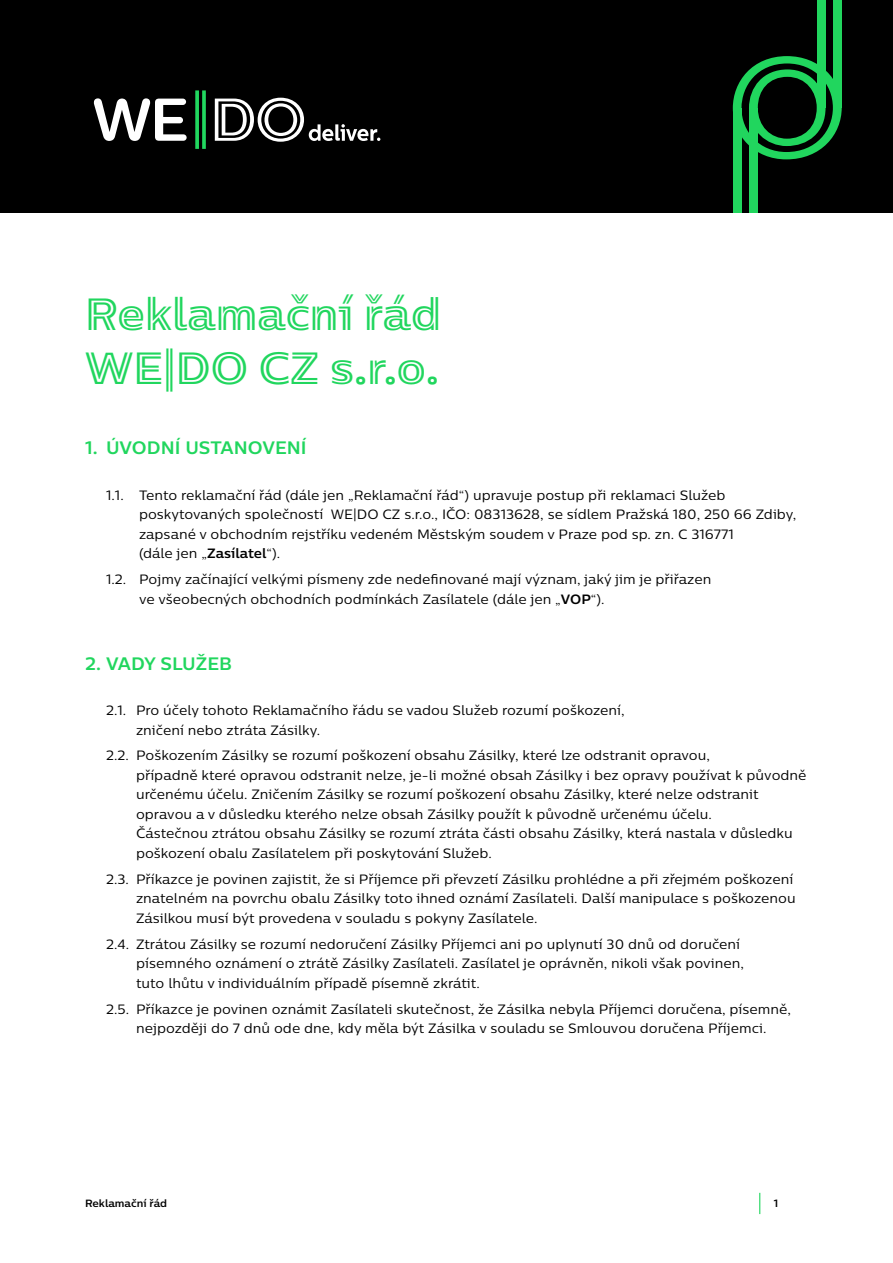
<style>
.page{position:relative;width:893px;height:1263px;background:#fff}
.page>*{position:absolute;margin:0;border:0;box-sizing:border-box;transform-origin:0 0}
.t1{font:700 45px/54px "Centrale Sans Inline";color:#21d65e}
.t2{font:700 18px "Centrale Sans Pro";color:#21d65e}
.t3{font:13.5px/19.5px "Centrale Sans Pro";color:#000}
.t4{font:700 10.5px "Centrale Sans Pro";color:#000}
.s1{font-weight:700}
</style>
<div class="page">
<svg style="left:759px;top:1193px;width:1px;height:21px"></svg>
<div style="left:0;top:0;width:893px;height:213px;background:#000"></div>
<svg style="left:202px;top:90px;width:4px;height:59px"></svg>
<svg style="left:195px;top:90px;width:4px;height:59px"></svg>
<svg style="left:93px;top:98px;width:94px;height:43px"></svg>
<svg style="left:215px;top:98px;width:165px;height:44px"></svg>
<svg style="left:733px;top:56px;width:109px;height:103px"></svg>
<div style="left:733px;top:108px;width:8px;height:105px;background:#21d65e"></div>
<div style="left:749px;top:108px;width:9px;height:105px;background:#21d65e"></div>
<div style="left:817px;top:0;width:8px;height:108px;background:#21d65e"></div>
<div style="left:833px;top:0;width:9px;height:108px;background:#21d65e"></div>
<h1 class="t1" style="left:85px;top:286px;width:358px">Reklamační řád<br>WE|DO CZ s.r.o.</h1>
<h2 class="t2" style="left:85px;top:437px;width:223px">1. ÚVODNÍ USTANOVENÍ</h2>
<p class="t3" style="left:139px;top:485px;width:659px;text-indent:-33px">1.1. Tento reklamační řád (dále jen „Reklamační řád“) upravuje postup při reklamaci Služeb poskytovaných společností WE|DO CZ s.r.o., IČO: 08313628, se sídlem Pražská 180, 250 66 Zdiby, zapsané v obchodním rejstříku vedeném Městským soudem v Praze pod sp. zn. C 316771<br>(dále jen „<span class="s1">Zasílatel</span>“).</p>
<p class="t3" style="left:139px;top:569px;width:574px;text-indent:-33px">1.2. Pojmy začínající velkými písmeny zde nedefinované mají význam, jaký jim je přiřazen ve všeobecných obchodních podmínkách Zasílatele (dále jen „<span class="s1">VOP</span>“).</p>
<h2 class="t2" style="left:85px;top:652px;width:149px">2. VADY SLUŽEB</h2>
<p class="t3" style="left:136px;top:700px;width:490px;text-indent:-30px">2.1. Pro účely tohoto Reklamačního řádu se vadou Služeb rozumí poškození, zničení nebo ztráta Zásilky.</p>
<p class="t3" style="left:136px;top:746px;width:672px;text-indent:-30px">2.2. Poškozením Zásilky se rozumí poškození obsahu Zásilky, které lze odstranit opravou,<br>případně které opravou odstranit nelze, je-li možné obsah Zásilky i bez opravy používat k původně určenému účelu. Zničením Zásilky se rozumí poškození obsahu Zásilky, které nelze odstranit opravou a v důsledku kterého nelze obsah Zásilky použít k původně určenému účelu.<br>Částečnou ztrátou obsahu Zásilky se rozumí ztráta části obsahu Zásilky, která nastala v důsledku poškození obalu Zasílatelem při poskytování Služeb.</p>
<p class="t3" style="left:136px;top:869px;width:661px;text-indent:-30px">2.3. Příkazce je povinen zajistit, že si Příjemce při převzetí Zásilku prohlédne a při zřejmém poškození znatelném na povrchu obalu Zásilky toto ihned oznámí Zasílateli. Další manipulace s poškozenou<br>Zásilkou musí být provedena v souladu s pokyny Zasílatele.</p>
<p class="t3" style="left:136px;top:934px;width:609px;text-indent:-30px">2.4. Ztrátou Zásilky se rozumí nedoručení Zásilky Příjemci ani po uplynutí 30 dnů od doručení písemného oznámení o ztrátě Zásilky Zasílateli. Zasílatel je oprávněn, nikoli však povinen, tuto lhůtu v individuálním případě písemně zkrátit.</p>
<p class="t3" style="left:106px;top:999px;width:686px;text-align:center">2.5. Příkazce je povinen oznámit Zasílateli skutečnost, že Zásilka nebyla Příjemci doručena, písemně, nejpozději do 7 dnů ode dne, kdy měla být Zásilka v souladu se Smlouvou doručena Příjemci.</p>
<p class="t4" style="left:85px;top:1196px;width:84px">Reklamační řád</p>
<p class="t4" style="left:774px;top:1196px;width:6px">1</p>
</div>
